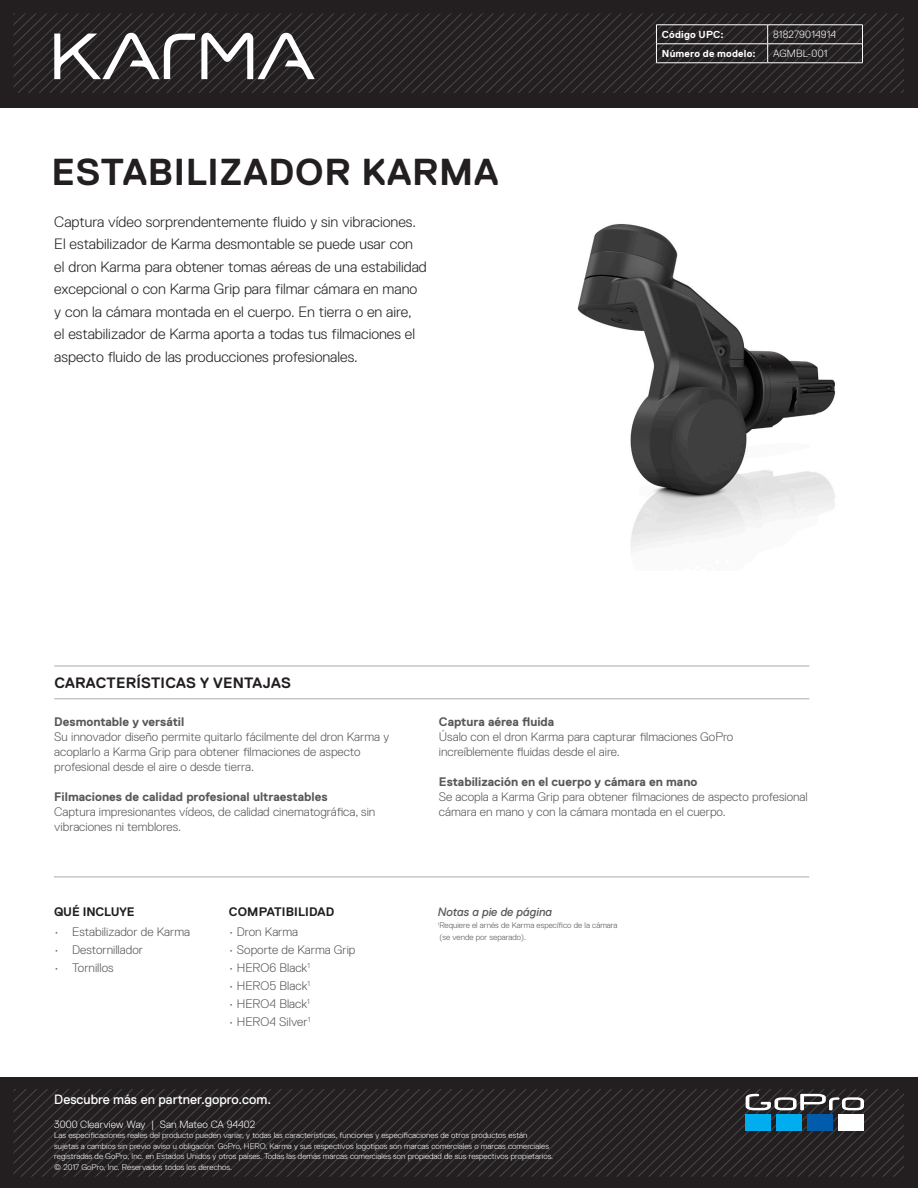
<style>
.page{position:relative;width:918px;height:1188px;background:#fff}
.page>*{position:absolute;margin:0;border:0;box-sizing:border-box;transform-origin:0 0}
.t1{font:700 37.5px "Replica Pro";letter-spacing:.02em;color:#231f20}
.t2{font:300 15px/22.5px "Replica Pro";color:#231f20}
.t3{font:700 15px "Replica Pro";letter-spacing:.015em;color:#231f20}
.t4{font:13.5px "Replica Pro";color:#fff}
.t5{font:300 12.3px/15px "Replica Pro";color:#57585a}
.t6{font:300 12.3px/18px "Replica Pro";color:#57585b}
.t7{font:700 12.3px "Replica Pro";color:#57585a}
.t8{font:700 12.3px "Replica Pro";letter-spacing:.005em;color:#231f20}
.t9{font:italic 12px "Replica Pro";color:#57585a}
.t10{font:300 10.5px "Replica Pro";letter-spacing:.005em;color:#fff}
.t11{font:700 10.2px "Replica Pro";letter-spacing:.02em;color:#fff}
.t12{font:300 8.25px/10.5px "Replica Pro";letter-spacing:.005em;color:#fff}
.t13{font:300 8.25px/12px "Replica Pro";letter-spacing:.005em;color:#57585a}
</style>
<div class="page">
<div style="left:0;top:0;width:918px;height:107px;background:#231f20"></div>
<hr style="left:54px;top:877px;width:755px;height:1px;background:#a8a9ad">
<hr style="left:54px;top:666px;width:755px;height:1px;background:#a8a9ad">
<hr style="left:54px;top:699px;width:755px;height:1px;background:#a8a9ad">
<div style="left:0;top:1078px;width:918px;height:110px;background:#231f20"></div>
<svg style="left:14px;top:1089px;width:890px;height:88px"></svg>
<div style="left:746px;top:1114px;width:25px;height:17px;background:#00aeef"></div>
<div style="left:777px;top:1114px;width:25px;height:17px;background:#00aeef"></div>
<div style="left:807px;top:1114px;width:26px;height:17px;background:#015dac"></div>
<div style="left:838px;top:1114px;width:26px;height:17px;background:#fff"></div>
<img style="left:577px;top:224px;width:258px;height:325px">
<svg style="left:14px;top:14px;width:890px;height:79px"></svg>
<hr style="left:656px;top:63px;width:112px;height:1px;background:#fff">
<hr style="left:768px;top:63px;width:95px;height:1px;background:#fff">
<p class="t1" style="left:51px;top:151px;width:449px">ESTABILIZADOR KARMA</p>
<p class="t2" style="left:54px;top:210px;width:374px">Captura vídeo sorprendentemente fluido y sin vibraciones.<br>El estabilizador de Karma desmontable se puede usar con el dron Karma para obtener tomas aéreas de una estabilidad excepcional o con Karma Grip para filmar cámara en mano y con la cámara montada en el cuerpo. En tierra o en aire,<br>el estabilizador de Karma aporta a todas tus filmaciones el aspecto fluido de las producciones profesionales.</p>
<p class="t3" style="left:54px;top:674px;width:238px">CARACTERÍSTICAS Y VENTAJAS</p>
<p class="t11" style="left:662px;top:29px;width:63px">Código UPC:</p>
<p class="t10" style="left:773px;top:29px;width:65px">818279014914</p>
<p class="t11" style="left:662px;top:48px;width:95px">Número de modelo:</p>
<p class="t10" style="left:773px;top:48px;width:56px">AGMBL-001</p>
<p class="t7" style="left:54px;top:715px;width:132px">Desmontable y versátil</p>
<p class="t5" style="left:54px;top:730px;width:336px">Su innovador diseño permite quitarlo fácilmente del dron Karma y acoplarlo a Karma Grip para obtener filmaciones de aspecto profesional desde el aire o desde tierra.</p>
<p class="t7" style="left:54px;top:790px;width:275px">Filmaciones de calidad profesional ultraestables</p>
<p class="t5" style="left:54px;top:805px;width:323px">Captura impresionantes vídeos, de calidad cinematográfica, sin vibraciones ni temblores.</p>
<p class="t8" style="left:54px;top:905px;width:82px">QUÉ INCLUYE</p>
<p class="t8" style="left:229px;top:905px;width:107px">COMPATIBILIDAD</p>
<p class="t6" style="left:72px;top:923px;width:119px">Estabilizador de Karma</p>
<p class="t6" style="left:72px;top:941px;width:72px">Destornillador</p>
<p class="t6" style="left:72px;top:959px;width:43px">Tornillos</p>
<p class="t6" style="left:229px;top:923px;width:71px">• Dron Karma</p>
<p class="t6" style="left:229px;top:941px;width:128px">• Soporte de Karma Grip</p>
<p class="t6" style="left:229px;top:959px;width:83px">• HERO6 Black<sup>1</sup></p>
<p class="t6" style="left:229px;top:977px;width:83px">• HERO5 Black<sup>1</sup></p>
<p class="t6" style="left:229px;top:995px;width:83px">• HERO4 Black<sup>1</sup></p>
<p class="t6" style="left:229px;top:1013px;width:83px">• HERO4 Silver<sup>1</sup></p>
<p class="t6" style="left:54px;top:923px;width:6px">• •</p>
<p class="t6" style="left:54px;top:959px;width:6px">•</p>
<p class="t4" style="left:54px;top:1092px;width:218px">Descubre más en partner.gopro.com.</p>
<p class="t7" style="left:439px;top:715px;width:117px">Captura aérea fluida</p>
<p class="t5" style="left:439px;top:730px;width:296px">Úsalo con el dron Karma para capturar filmaciones GoPro increíblemente fluidas desde el aire.</p>
<p class="t7" style="left:439px;top:775px;width:260px">Estabilización en el cuerpo y cámara en mano</p>
<p class="t5" style="left:439px;top:790px;width:370px">Se acopla a Karma Grip para obtener filmaciones de aspecto profesional cámara en mano y con la cámara montada en el cuerpo.</p>
<p class="t9" style="left:438px;top:905px;width:116px">Notas a pie de página</p>
<p class="t13" style="left:438px;top:919px;width:181px"><sup>1</sup>Requiere el arnés de Karma específico de la cámara (se vende por separado).</p>
<p class="t10" style="left:54px;top:1118px;width:202px">3000 Clearview Way | San Mateo CA 94402</p>
<p class="t12" style="left:54px;top:1130px;width:500px">Las especificaciones reales del producto pueden variar, y todas las características, funciones y especificaciones de otros productos están sujetas a cambios sin previo aviso u obligación. GoPro, HERO, Karma y sus respectivos logotipos son marcas comerciales o marcas comerciales registradas de GoPro, Inc. en Estados Unidos y otros países. Todas las demás marcas comerciales son propiedad de sus respectivos propietarios.</p>
<p class="t12" style="left:54px;top:1162px;width:179px">© 2017 GoPro, Inc. Reservados todos los derechos.</p>
</div>
